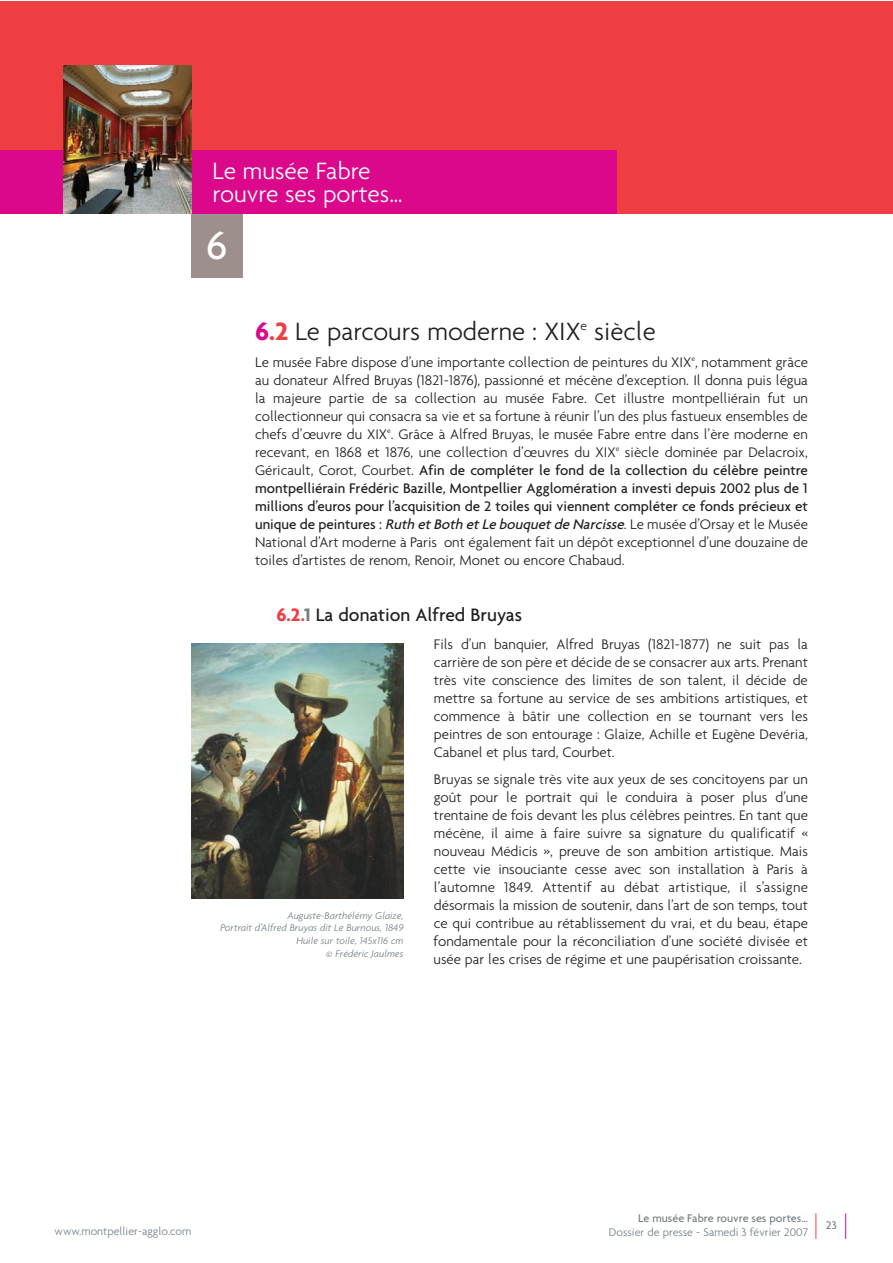
<style>
.page{position:relative;width:893px;height:1263px;background:#fff}
.page>*{position:absolute;margin:0;border:0;box-sizing:border-box;transform-origin:0 0}
.t1{font:500 42px "Agenda";color:#fff}
.t2{font:300 27px "Agenda";color:#231f20}
.t3{font:300 25.5px/22.5px "Agenda";color:#fff}
.t4{font:500 19.5px "Agenda";color:#231f20}
.t5{font:300 15px/18px "Agenda";color:#231f20;text-align:justify}
.t6{font:300 12px "Agenda";color:#758088}
.t7{font:500 12px "Agenda";color:#758088}
.t8{font:italic 300 10.5px/12.6px "Agenda";color:#758088;text-align:right}
.s1{font-weight:700;color:#dc088c}
.s2{font-weight:700;color:#ef3e42}
.s3{font-weight:500}
.s4{font-weight:500;font-style:italic}
.s5{font-weight:700;color:#758088}
</style>
<div class="page">
<svg style="left:815px;top:1213px;width:1px;height:26px"></svg>
<svg style="left:845px;top:1213px;width:1px;height:26px"></svg>
<div style="left:0;top:1px;width:893px;height:213px;background:#ef3e42"></div>
<div style="left:191px;top:214px;width:51px;height:64px;background:#9d908c"></div>
<div style="left:0;top:150px;width:617px;height:64px;background:#dc088c"></div>
<img style="left:64px;top:65px;width:127px;height:149px">
<img style="left:191px;top:643px;width:213px;height:255px">
<h3 class="t3" style="left:213px;top:162px;width:191px">Le musée Fabre rouvre ses portes…</h3>
<h1 class="t1" style="left:206px;top:229px;width:23px">6</h1>
<h2 class="t2" style="left:255px;top:320px;width:402px"><span class="s1">6</span><span class="s2">.2</span> Le parcours moderne : XIX<sup>e</sup> siècle</h2>
<p class="t5" style="left:255px;top:354px;width:554px">Le musée Fabre dispose d’une importante collection de peintures du XIX<sup>e</sup>, notamment grâce au donateur Alfred Bruyas (1821-1876), passionné et mécène d’exception. Il donna puis légua la majeure partie de sa collection au musée Fabre. Cet illustre montpelliérain fut un collectionneur qui consacra sa vie et sa fortune à réunir l’un des plus fastueux ensembles de chefs d’œuvre du XIX<sup>e</sup>. Grâce à Alfred Bruyas, le musée Fabre entre dans l’ère moderne en recevant, en 1868 et 1876, une collection d’œuvres du XIX<sup>e</sup> siècle dominée par Delacroix, Géricault, Corot, Courbet. <span class="s3">Afin de compléter le fond de la collection du célèbre peintre montpelliérain Frédéric Bazille, Montpellier Agglomération a investi depuis 2002 plus de 1 millions d’euros pour l’acquisition de 2 toiles qui viennent compléter ce fonds précieux et unique de peintures :</span> <span class="s4">Ruth etBoth etLe bouquetde Narcisse</span>. Le musée d’Orsay et le Musée National d’Art moderne à Paris ont également fait un dépôt exceptionnel d’une douzaine de toiles d’artistes de renom, Renoir, Monet ou encore Chabaud.</p>
<h3 class="t4" style="left:276px;top:607px;width:247px"><span class="s2">6.2.</span><span class="s5">1</span> La donation Alfred Bruyas</h3>
<p class="t5" style="left:434px;top:637px;width:375px">Fils d’un banquier, Alfred Bruyas (1821-1877) ne suit pas la carrière de son père et décide de se consacrer aux arts. Prenant très vite conscience des limites de son talent, il décide de mettre sa fortune au service de ses ambitions artistiques, et commence à bâtir une collection en se tournant vers les peintres de son entourage : Glaize, Achille et Eugène Devéria, Cabanel et plus tard, Courbet.</p>
<p class="t5" style="left:433px;top:771px;width:376px">Bruyas se signale très vite aux yeux de ses concitoyens par un goût pour le portrait qui le conduira à poser plus d’une trentaine de fois devant les plus célèbres peintres. En tant que mécène, il aime à faire suivre sa signature du qualificatif « nouveau Médicis », preuve de son ambition artistique. Mais cette vie insouciante cesse avec son installation à Paris à l’automne 1849. Attentif au débat artistique, il s’assigne désormais la mission de soutenir, dans l’art de son temps, tout ce qui contribue au rétablissement du vrai, et du beau, étape fondamentale pour la réconciliation d’une société divisée et usée par les crises de régime et une paupérisation croissante.</p>
<p class="t8" style="left:220px;top:910px;width:185px">Auguste-Barthélémy Glaize,<br>Portrait d’Alfred Bruyas dit Le Burnous, 1849<br>Huile sur toile, 145x116 cm<br>© Frédéric Jaulmes</p>
<p class="t6" style="left:55px;top:1226px;width:138px">www.montpellier-agglo.com</p>
<p class="t7" style="left:638px;top:1213px;width:171px">Le musée Fabre rouvre ses portes…</p>
<p class="t6" style="left:609px;top:1227px;width:200px">Dossier de presse - Samedi 3 février 2007</p>
<p class="t7" style="left:826px;top:1220px;width:12px">23</p>
</div>
